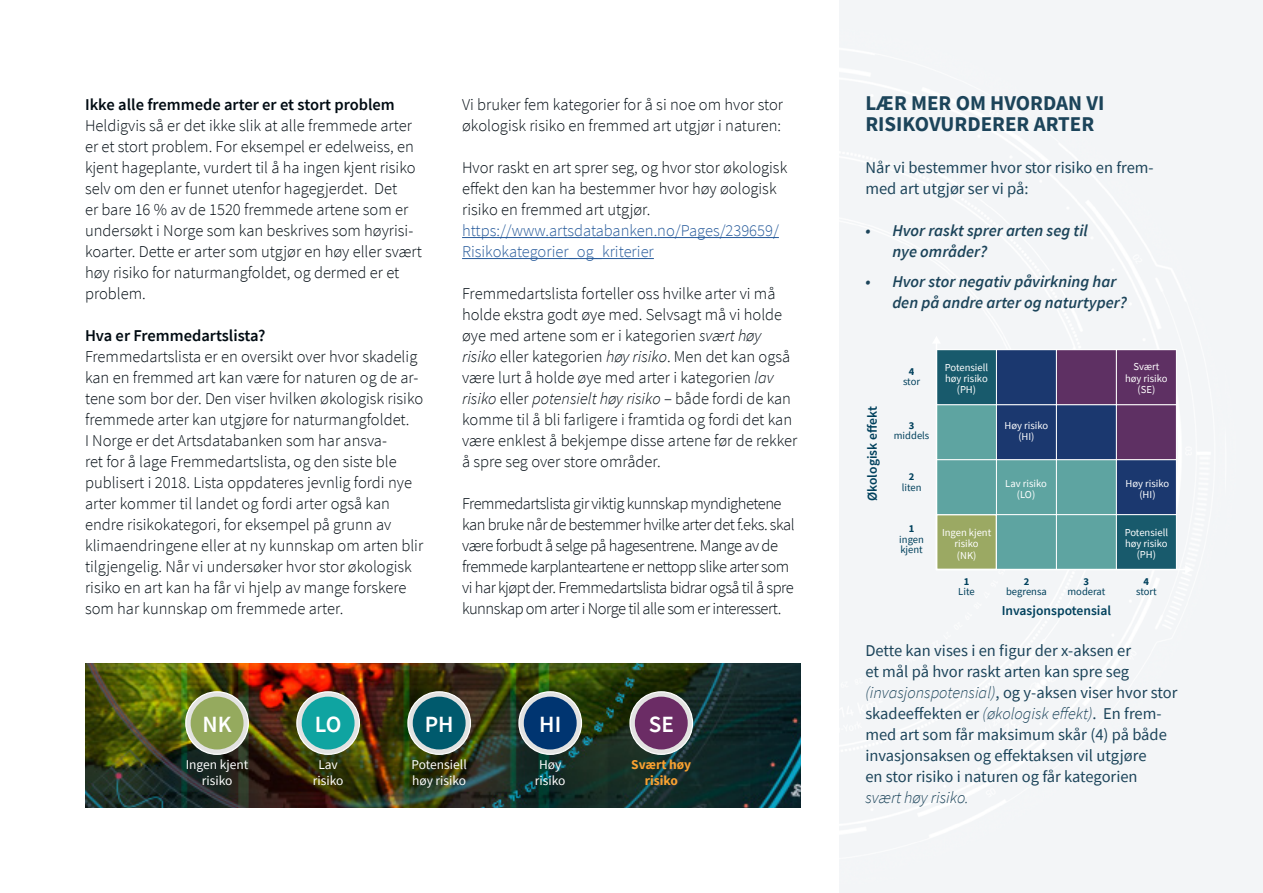
<style>
.page{position:relative;width:1263px;height:893px;background:#fff}
.page>*{position:absolute;margin:0;border:0;box-sizing:border-box;transform-origin:0 0}
.t1{font:600 23.25px "Source Sans Pro";color:#fff}
.t2{font:700 21px/21px "Source Sans Pro";color:#1c445a}
.t3{font:300 16.5px/21px "Source Sans Pro";color:#000b12}
.t4{font:16.5px/21px "Source Sans Pro";color:#1c445a}
.t5{font:300 16.5px/21px "Source Sans Pro";letter-spacing:-.03em;color:#000b12}
.t6{font:italic 600 16.5px/21px "Source Sans Pro";color:#1c445a}
.t7{font:300 16.5px/21px "Source Sans Pro";color:#275b9b}
.t8{font:600 16.5px "Source Sans Pro";color:#000b12}
.t9{font:italic 300 16.5px "Source Sans Pro";color:#1c445a}
.t10{font:600 13.65px "Source Sans Pro";color:#00405c}
.t11{font:13.5px/15.9px "Source Sans Pro";color:#fff;text-align:center}
.t12{font:700 13.5px/15.9px "Source Sans Pro";color:#f9a130;text-align:center}
.t13{font:10.65px/11.4px "Source Sans Pro";color:#fff;text-align:center}
.t14{font:10.65px/10.6px "Source Sans Pro";color:#00405c}
.t15{font:700 10.65px "Source Sans Pro";color:#00405c}
.s1{font-style:italic}
.s2{font-weight:300;font-style:italic}
</style>
<div class="page">
<img style="left:85px;top:663px;width:716px;height:145px">
<div style="left:839px;top:0;width:424px;height:893px;background:#f3f5f7"></div>
<img style="left:839px;top:49px;width:371px;height:788px">
<hr style="left:462px;top:237px;width:317px;height:1px;background:#275b9b">
<hr style="left:462px;top:258px;width:192px;height:1px;background:#275b9b">
<svg style="left:186px;top:692px;width:62px;height:62px"></svg>
<div style="left:185px;top:691px;width:64px;height:64px;border:1px solid #fff;border-radius:50%"></div>
<div style="left:191px;top:697px;width:52px;height:52px;background:#95aa5e;border-radius:50%"></div>
<svg style="left:297px;top:692px;width:62px;height:62px"></svg>
<div style="left:296px;top:691px;width:64px;height:64px;border:1px solid #fff;border-radius:50%"></div>
<div style="left:302px;top:697px;width:53px;height:52px;background:#0fa4a1;border-radius:50%"></div>
<svg style="left:408px;top:692px;width:62px;height:62px"></svg>
<div style="left:407px;top:691px;width:64px;height:64px;border:1px solid #fff;border-radius:50%"></div>
<div style="left:413px;top:697px;width:53px;height:52px;background:#005a6d;border-radius:50%"></div>
<svg style="left:519px;top:692px;width:62px;height:62px"></svg>
<div style="left:518px;top:691px;width:64px;height:64px;border:1px solid #fff;border-radius:50%"></div>
<div style="left:524px;top:697px;width:53px;height:52px;background:#003571;border-radius:50%"></div>
<svg style="left:630px;top:692px;width:62px;height:62px"></svg>
<div style="left:629px;top:691px;width:64px;height:64px;border:1px solid #fff;border-radius:50%"></div>
<div style="left:635px;top:697px;width:53px;height:52px;background:#6b2c65;border-radius:50%"></div>
<svg style="left:935px;top:340px;width:252px;height:231px;background:#5d7b8d"></svg>
<svg style="left:932px;top:336px;width:9px;height:8px"></svg>
<svg style="left:1185px;top:565px;width:8px;height:9px"></svg>
<p class="t8" style="left:85px;top:94px;width:311px">Ikke alle fremmede arter er et stort problem</p>
<p class="t3" style="left:85px;top:115px;width:338px">Heldigvis så er det ikke slik at alle fremmede arter er et stort problem. For eksempel er edelweiss, en kjent hageplante, vurdert til å ha ingen kjent risiko selv om den er funnet utenfor hagegjerdet. Det<br>er bare 16 % av de 1520 fremmede artene som er undersøkt i Norge som kan beskrives som høyrisi&shy;koarter. Dette er arter som utgjør en høy eller svært høy risiko for naturmangfoldet, og dermed er et problem.</p>
<p class="t8" style="left:85px;top:325px;width:182px">Hva er Fremmedartslista?</p>
<p class="t3" style="left:85px;top:346px;width:340px">Fremmedartslista er en oversikt over hvor skadelig kan en fremmed art kan være for naturen og de ar&shy;tene som bor der. Den viser hvilken økologisk risiko fremmede arter kan utgjøre for naturmangfoldet.<br>I Norge er det Artsdatabanken som har ansva-<br>ret for å lage Fremmedartslista, og den siste ble publisert i 2018. Lista oppdateres jevnlig fordi nye arter kommer til landet og fordi arter også kan endre risikokategori, for eksempel på grunn av klimaendringene eller at ny kunnskap om arten blir tilgjengelig. Når vi undersøker hvor stor økologisk risiko en art kan ha får vi hjelp av mange forskere som har kunnskap om fremmede arter.</p>
<p class="t3" style="left:462px;top:94px;width:322px">Vi bruker fem kategorier for å si noe om hvor stor økologisk risiko en fremmed art utgjør i naturen:</p>
<p class="t3" style="left:462px;top:157px;width:327px">Hvor raskt en art sprer seg, og hvor stor økologisk effekt den kan ha bestemmer hvor høy øologisk risiko en fremmed art utgjør.</p>
<p class="t7" style="left:462px;top:220px;width:318px">https://www.artsdatabanken.no/Pages/239659/<br>Risikokategorier_og_kriterier</p>
<p class="t3" style="left:462px;top:283px;width:337px">Fremmedartslista forteller oss hvilke arter vi må holde ekstra godt øye med. Selvsagt må vi holde øye med artene som er i kategorien <span class="s1">svært høy risiko</span> eller kategorien <span class="s1">høy risiko</span>. Men det kan også være lurt å holde øye med arter i kategorien <span class="s1">lav risiko</span> eller <span class="s1">potensielt høy risiko</span> – både fordi de kan komme til å bli farligere i framtida og fordi det kan være enklest å bekjempe disse artene før de rekker å spre seg over store områder.</p>
<p class="t5" style="left:462px;top:493px;width:334px">Fremmedartslista gir viktig kunnskap myndighetene kan bruke når de bestemmer hvilke arter det f.eks. skal være forbudt å selge på hagesentrene. Mange av de fremmede karplanteartene er nettopp slike arter som vi har kjøpt der. Fremmedartslista bidrar også til å spre kunnskap om arter i Norge til alle som er interessert.</p>
<h1 class="t1" style="left:203px;top:709px;width:31px">NK</h1>
<p class="t11" style="left:186px;top:757px;width:64px">Ingen kjent risiko</p>
<h1 class="t1" style="left:315px;top:709px;width:28px">LO</h1>
<p class="t11" style="left:313px;top:757px;width:32px">Lav risiko</p>
<h1 class="t1" style="left:425px;top:709px;width:30px">PH</h1>
<p class="t11" style="left:412px;top:757px;width:57px;text-align:left">Potensiell høy risiko</p>
<h1 class="t1" style="left:539px;top:709px;width:23px">HI</h1>
<p class="t11" style="left:535px;top:757px;width:32px">Høy risiko</p>
<h1 class="t1" style="left:649px;top:709px;width:27px">SE</h1>
<p class="t12" style="left:631px;top:757px;width:62px">Svært høy risiko</p>
<p class="t2" style="left:865px;top:93px;width:241px">LÆR MER OM HVORDAN VI<br>RISIKOVURDERER ARTER</p>
<p class="t4" style="left:865px;top:157px;width:290px">Når vi bestemmer hvor stor risiko en frem&shy;med art utgjør ser vi på:</p>
<p class="t6" style="left:892px;top:220px;width:197px;text-indent:-27px">• Hvor raskt sprer arten seg til nye -områder?</p>
<p class="t6" style="left:892px;top:271px;width:236px;text-indent:-27px">• Hvor stor negativ påvirkning har den på andre arter og naturtyper?</p>
<p class="t10" style="left:863px;top:501px;width:96px;rotate:-90deg">Økologisk effekt</p>
<p class="t15" style="left:909px;top:364px;width:7px">4</p>
<p class="t14" style="left:903px;top:376px;width:19px">stor</p>
<p class="t13" style="left:945px;top:361px;width:45px">Potensiell høy risiko (PH)</p>
<p class="t13" style="left:1125px;top:361px;width:44px">Svært høy risiko (SE)</p>
<p class="t15" style="left:909px;top:418px;width:7px">3</p>
<p class="t14" style="left:894px;top:430px;width:37px">middels</p>
<p class="t13" style="left:1004px;top:419px;width:45px">Høy risiko (HI)</p>
<p class="t15" style="left:909px;top:469px;width:7px">2</p>
<p class="t14" style="left:902px;top:482px;width:21px">liten</p>
<p class="t13" style="left:1005px;top:477px;width:43px">Lav risiko (LO)</p>
<p class="t13" style="left:1125px;top:477px;width:45px">Høy risiko (HI)</p>
<p class="t15" style="left:909px;top:521px;width:7px">1</p>
<p class="t14" style="left:899px;top:534px;width:26px">ingen kjent</p>
<p class="t13" style="left:942px;top:526px;width:51px">Ingen kjent risiko<br>(NK)</p>
<p class="t13" style="left:1125px;top:526px;width:45px">Potensiell høy risiko (PH)</p>
<p class="t15" style="left:964px;top:574px;width:7px">1</p>
<p class="t14" style="left:958px;top:586px;width:18px">Lite</p>
<p class="t15" style="left:1024px;top:574px;width:7px">2</p>
<p class="t14" style="left:1006px;top:586px;width:42px">begrensa</p>
<p class="t15" style="left:1084px;top:574px;width:7px">3</p>
<p class="t14" style="left:1067px;top:586px;width:39px">moderat</p>
<p class="t15" style="left:1143px;top:574px;width:7px">4</p>
<p class="t14" style="left:1136px;top:586px;width:22px">stort</p>
<p class="t10" style="left:1002px;top:601px;width:111px">Invasjonspotensial</p>
<p class="t4" style="left:865px;top:640px;width:313px">Dette kan vises i en figur der x-aksen er<br>et mål på hvor raskt arten kan spre seg <span class="s2">(invasjonspotensial)</span>, og y-aksen viser hvor stor skadeeffekten er <span class="s2">(økologisk effekt)</span>. En frem&shy;med art som får maksimum skår (4) på både invasjonsaksen og effektaksen vil utgjøre<br>en stor risiko i naturen og får kategorien</p>
<p class="t9" style="left:865px;top:788px;width:105px">svært høy risiko.</p>
</div>
